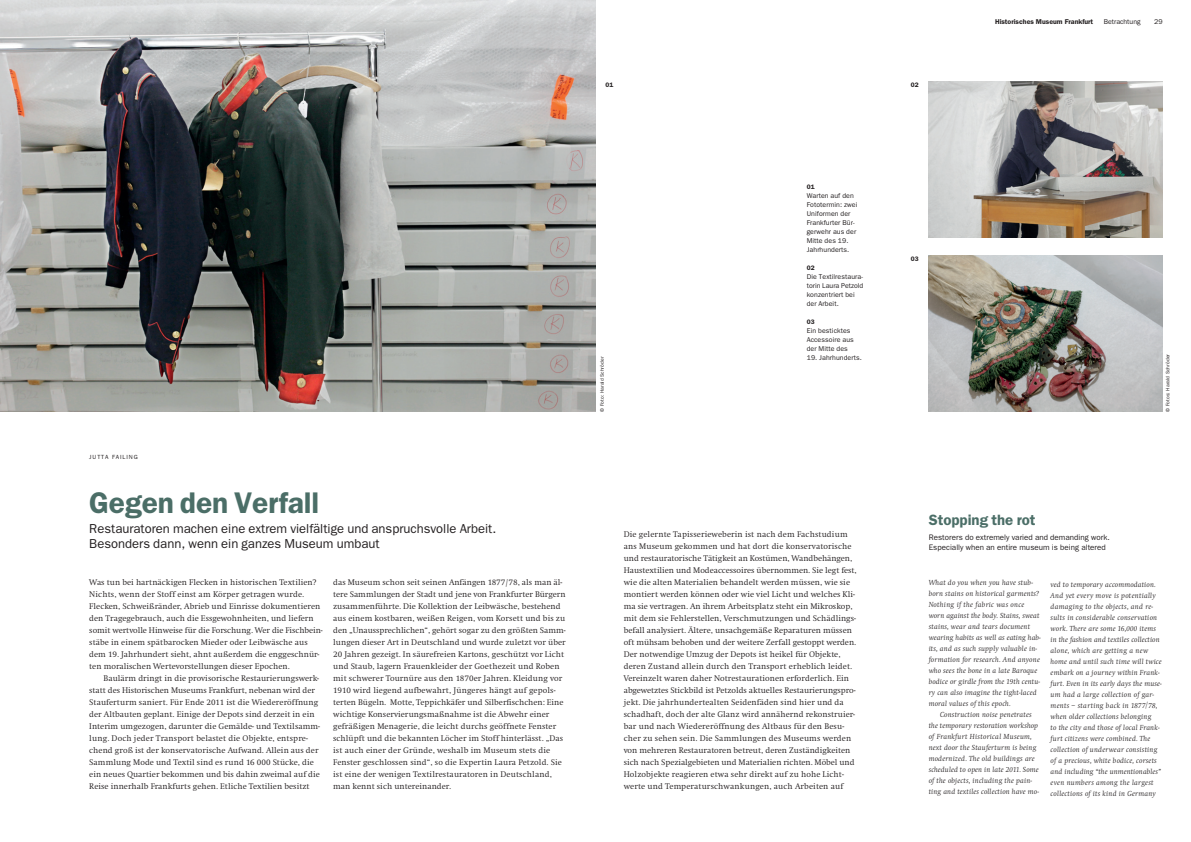
<style>
.page{position:relative;width:1191px;height:842px;background:#fff}
.page>*{position:absolute;margin:0;border:0;box-sizing:border-box;transform-origin:0 0}
.t1{font:600 30px "Franklin Gothic AK";letter-spacing:-.005em;color:#4b6e67}
.t2{font:600 15px "Franklin Gothic AK";color:#4b6e67}
.t3{font:13px/15px "Franklin Gothic AK";color:#231f20}
.t4{font:300 8.5px/12px "Swift";letter-spacing:.005em;color:#231f20}
.t5{font:8px/10px "Franklin Gothic AK";letter-spacing:.005em;color:#231f20}
.t6{font:italic 300 7.6px/11px "Swift";letter-spacing:.025em;color:#231f20}
.t7{font:7px/9px "Franklin Gothic AK";letter-spacing:.01em;color:#231f20}
.t8{font:600 7px "Franklin Gothic AK";color:#231f20}
.t9{font:600 6.5px "Franklin Gothic AK";letter-spacing:.01em;color:#231f20}
.t10{font:6px "Franklin Gothic AK";letter-spacing:.15em;color:#231f20}
.t11{font:5px "Franklin Gothic AK";letter-spacing:.025em;color:#231f20}
</style>
<div class="page">
<img style="left:0;top:0;width:595px;height:411px">
<img style="left:928px;top:81px;width:234px;height:156px">
<img style="left:928px;top:255px;width:234px;height:156px">
<p class="t9" style="left:605px;top:81px;width:9px">01</p>
<p class="t10" style="left:89px;top:454px;width:50px">Jutta Failing</p>
<h1 class="t1" style="left:89px;top:485px;width:231px">Gegen den Verfall</h1>
<h3 class="t3" style="left:89px;top:521px;width:408px">Restauratoren machen eine extrem vielfältige und anspruchsvolle Arbeit.<br>Besonders dann, wenn ein ganzes Museum umbaut</h3>
<p class="t4" style="left:89px;top:576px;width:235px">Was tun bei hartnäckigen Flecken in historischen Textilien?<br>Nichts, wenn der Stoff einst am Körper getragen wurde.<br>Flecken, Schweißränder, Abrieb und Einrisse dokumentieren den Tragegebrauch, auch die Essgewohnheiten, und liefern somit wertvolle Hinweise für die Forschung. Wer die Fischbein&shy;stäbe in einem spätbarocken Mieder oder Leibwäsche aus dem 19. Jahrhundert sieht, ahnt außerdem die enggeschnür&shy;ten moralischen Wertevorstellungen dieser Epochen.</p>
<p class="t4" style="left:89px;top:672px;width:232px;text-indent:14px">Baulärm dringt in die provisorische Restaurierungswerk&shy;statt des Historischen Museums Frankfurt, nebenan wird der Stauferturm saniert. Für Ende 2011 ist die Wiedereröffnung der Altbauten geplant. Einige der Depots sind derzeit in ein Interim umgezogen, darunter die Gemälde- und Textilsamm&shy;lung. Doch jeder Transport belastet die Objekte, entspre&shy;chend groß ist der konservatorische Aufwand. Allein aus der Sammlung Mode und Textil sind es rund 16 000 Stücke, die ein neues Quartier bekommen und bis dahin zweimal auf die Reise innerhalb Frankfurts gehen. Etliche Textilien besitzt</p>
<p class="t4" style="left:333px;top:576px;width:234px">das Museum schon seit seinen Anfängen 1877/78, als man äl&shy;tere Sammlungen der Stadt und jene von Frankfurter Bürgern zusammenführte. Die Kollektion der Leibwäsche, bestehend aus einem kostbaren, weißen Reigen, vom Korsett und bis zu den „Unaussprechlichen“, gehört sogar zu den größten Samm&shy;lungen dieser Art in Deutschland und wurde zuletzt vor über 20 Jahren gezeigt. In säurefreien Kartons, geschützt vor Licht und Staub, lagern Frauenkleider der Goethezeit und Roben mit schwerer Tournüre aus den 1870er Jahren. Kleidung vor 1910 wird liegend aufbewahrt, Jüngeres hängt auf gepols&shy;terten Bügeln. Motte, Teppichkäfer und Silberfischchen: Eine wichtige Konservierungsmaßnahme ist die Abwehr einer gefräßigen Menagerie, die leicht durchs geöffnete Fenster schlüpft und die bekannten Löcher im Stoff hinterlässt. „Das ist auch einer der Gründe, weshalb im Museum stets die Fenster geschlossen sind“, so die Expertin Laura Petzold. Sie ist eine der wenigen Textilrestauratoren in Deutschland, man kennt sich untereinander.</p>
<p class="t11" style="left:599px;top:411px;width:56px;rotate:-90deg">© Foto: Harald Schröder</p>
<p class="t9" style="left:806px;top:183px;width:9px">01</p>
<p class="t7" style="left:806px;top:191px;width:52px">Warten auf den<br>Fototermin: zwei<br>U niformen der<br>Frankfurter Bür&shy;gerwehr aus der<br>Mitte des 19.<br>Jahrhunderts.</p>
<p class="t9" style="left:806px;top:264px;width:9px">02</p>
<p class="t7" style="left:806px;top:272px;width:58px">Die Textilrestaura&shy;torin Laura Petzold konzentriert bei der Arbeit.</p>
<p class="t9" style="left:806px;top:318px;width:9px">03</p>
<p class="t7" style="left:806px;top:326px;width:49px">Ein besticktes<br>Accessoire aus der Mitte des</p>
<p class="t7" style="left:806px;top:353px;width:57px">19. Jahrhunderts.</p>
<p class="t4" style="left:624px;top:528px;width:234px">Die gelernte Tapisserieweberin ist nach dem Fachstudium ans Museum gekommen und hat dort die konservatorische und restauratorische Tätigkeit an Kostümen, Wandbehängen, Haustextilien und Modeaccessoires übernommen. Sie legt fest, wie die alten Materialien behandelt werden müssen, wie sie montiert werden können oder wie viel Licht und welches Kli&shy;ma sie vertragen. An ihrem Arbeitsplatz steht ein Mikroskop, mit dem sie Fehlerstellen, Verschmutzungen und Schädlings&shy;befall analysiert. Ältere, unsachgemäße Reparaturen müssen oft mühsam behoben und der weitere Zerfall gestoppt werden.<br>Der notwendige Umzug der Depots ist heikel für Objekte, deren Zustand allein durch den Transport erheblich leidet.<br>Vereinzelt waren daher Notrestaurationen erforderlich. Ein abgewetztes Stickbild ist Petzolds aktuelles Restaurierungspro&shy;jekt. Die jahrhundertealten Seidenfäden sind hier und da schadhaft, doch der alte Glanz wird annähernd rekonstruier&shy;bar und nach Wiedereröffnung des Altbaus für den Besu&shy;cher zu sehen sein. Die Sammlungen des Museums werden von mehreren Restauratoren betreut, deren Zuständigkeiten sich nach Spezialgebieten und Materialien richten. Möbel und Holzobjekte reagieren etwa sehr direkt auf zu hohe Licht&shy;werte und Temperaturschwankungen, auch Arbeiten auf</p>
<p class="t9" style="left:911px;top:81px;width:9px">02</p>
<p class="t8" style="left:995px;top:18px;width:100px">Historisches Museum Frankfurt</p>
<p class="t7" style="left:1103px;top:17px;width:38px">Betrachtung</p>
<p class="t7" style="left:1154px;top:17px;width:10px">29</p>
<p class="t9" style="left:911px;top:255px;width:9px">03</p>
<p class="t11" style="left:1165px;top:411px;width:59px;rotate:-90deg">© Fotos: Harald Schröder</p>
<h2 class="t2" style="left:928px;top:511px;width:108px">Stopping the rot</h2>
<p class="t5" style="left:928px;top:532px;width:183px">Restorers do extremely varied and demanding work.<br>Especially when an entire museum is being altered</p>
<p class="t6" style="left:928px;top:577px;width:114px">What do you when you have stub&shy;born stains on historical garments?<br>Nothing if the fabric was once worn against the body. Stains, sweat stains, wear and tears document wearing habits as well as eating hab&shy;its, and as such supply valuable in&shy;formation for research. And anyone who sees the bone in a late Baroque bodice or girdle from the 19th centu&shy;ry can also imagine the tight-laced moral values of this epoch.</p>
<p class="t6" style="left:928px;top:709px;width:112px;text-indent:11px">Construction noise penetrates the temporary restoration workshop of Frankfurt Historical Museum, next door the Stauferturm is being modernized. The old buildings are scheduled to open in late 2011. Some of the objects, including the pain&shy;ting and textiles collection have mo-</p>
<p class="t6" style="left:1050px;top:579px;width:113px">ved to temporary accommodation.<br>And yet every move is potentially damaging to the objects, and re&shy;sults in considerable conservation work. There are some 16,000 items in the fashion and textiles collection alone, which are getting a new home and until such time will twice embark on a journey within Frank&shy;furt. Even in its early days the muse&shy;um had a large collection of gar&shy;ments – starting back in 1877/78, when older collections belonging<br>to the city and those of local Frank&shy;furt citizens were combined. The collection of underwear consisting of a precious, white bodice, corsets and including “the unmentionables” even numbers among the largest collections of its kind in Germany</p>
</div>
